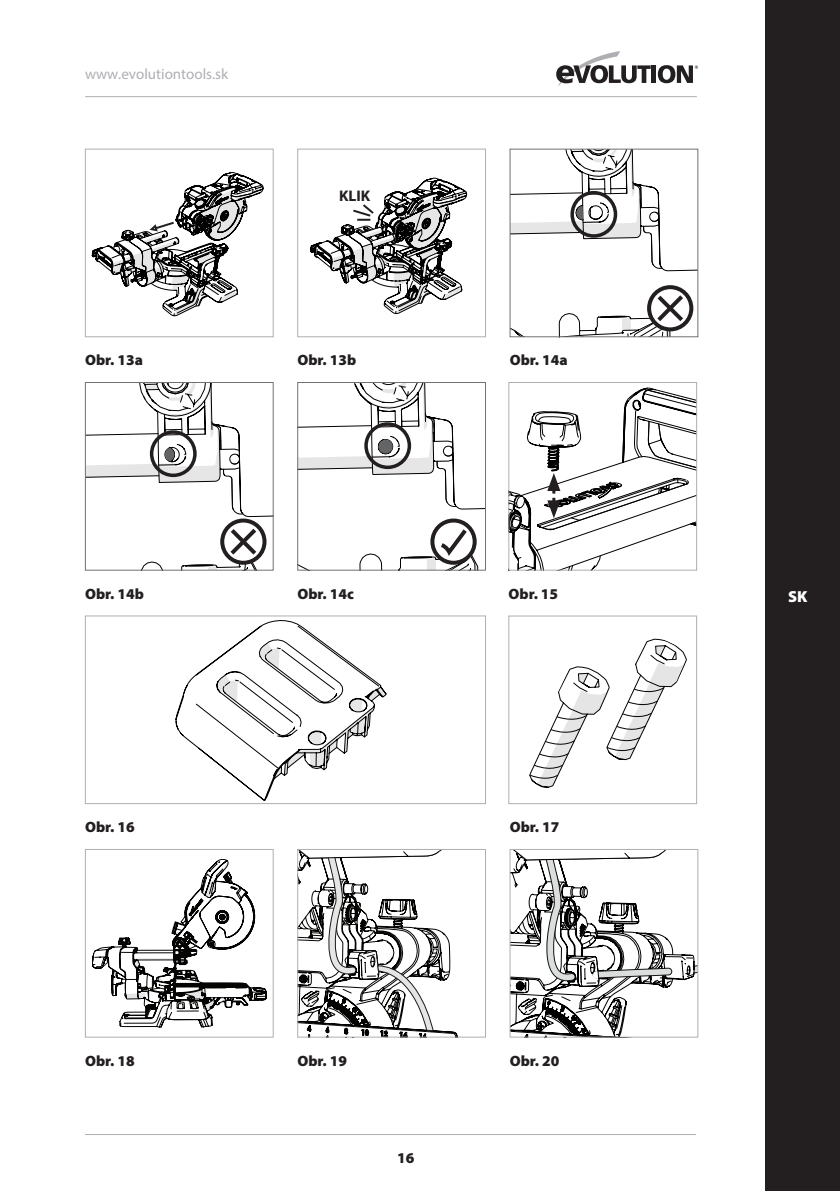
<style>
.page{position:relative;width:840px;height:1191px;background:#fff}
.page>*{position:absolute;margin:0;border:0;box-sizing:border-box;transform-origin:0 0}
.t1{font:900 16px "Myriad Pro";color:#fff}
.t2{font:700 15.4px "Myriad Pro";color:#231f20}
.t3{font:900 15px "Myriad Pro";color:#231f20}
.t4{font:15px "Myriad Pro";color:#aeafb3}
</style>
<div class="page">
<svg style="left:170px;top:325px;width:216px;height:246px"></svg>
<svg style="left:85px;top:615px;width:400px;height:189px"></svg>
<svg style="left:508px;top:615px;width:188px;height:189px"></svg>
<svg style="left:85px;top:849px;width:188px;height:188px"></svg>
<svg style="left:297px;top:849px;width:188px;height:188px"></svg>
<svg style="left:509px;top:849px;width:189px;height:188px"></svg>
<svg style="left:85px;top:97px;width:188px;height:240px"></svg>
<svg style="left:297px;top:97px;width:188px;height:240px"></svg>
<svg style="left:297px;top:382px;width:188px;height:188px"></svg>
<div style="left:364px;top:422px;width:47px;height:47px;border:4px solid #231f20;border-radius:50%"></div>
<svg style="left:509px;top:149px;width:189px;height:189px"></svg>
<svg style="left:85px;top:382px;width:188px;height:188px"></svg>
<svg style="left:508px;top:382px;width:188px;height:188px"></svg>
<hr style="left:85px;top:96px;width:611px;height:1px;background:#aeafb3">
<hr style="left:85px;top:1134px;width:610px;height:1px;background:#aeafb3">
<svg style="left:556px;top:51px;width:94px;height:35px"></svg>
<div style="left:651px;top:65px;width:5px;height:18px;background:#231f20"></div>
<svg style="left:657px;top:65px;width:40px;height:18px"></svg>
<div style="left:765px;top:0;width:74px;height:1191px;background:#231f20"></div>
<p class="t4" style="left:85px;top:65px;width:145px">www.evolutiontools.sk</p>
<p class="t2" style="left:339px;top:185px;width:33px">KLIK</p>
<p class="t3" style="left:85px;top:350px;width:59px">Obr. 13a</p>
<p class="t3" style="left:297px;top:350px;width:60px">Obr. 13b</p>
<p class="t3" style="left:85px;top:583px;width:60px">Obr. 14b</p>
<p class="t3" style="left:297px;top:583px;width:58px">Obr. 14c</p>
<p class="t3" style="left:509px;top:350px;width:59px">Obr. 14a</p>
<p class="t3" style="left:508px;top:583px;width:51px">Obr. 15</p>
<p class="t3" style="left:85px;top:817px;width:51px">Obr. 16</p>
<p class="t3" style="left:509px;top:817px;width:51px">Obr. 17</p>
<p class="t3" style="left:85px;top:1050px;width:51px">Obr. 18</p>
<p class="t3" style="left:297px;top:1050px;width:51px">Obr. 19</p>
<p class="t3" style="left:397px;top:1147px;width:19px">16</p>
<p class="t3" style="left:509px;top:1050px;width:51px">Obr. 20</p>
<p class="t1" style="left:787px;top:585px;width:21px">SK</p>
</div>
